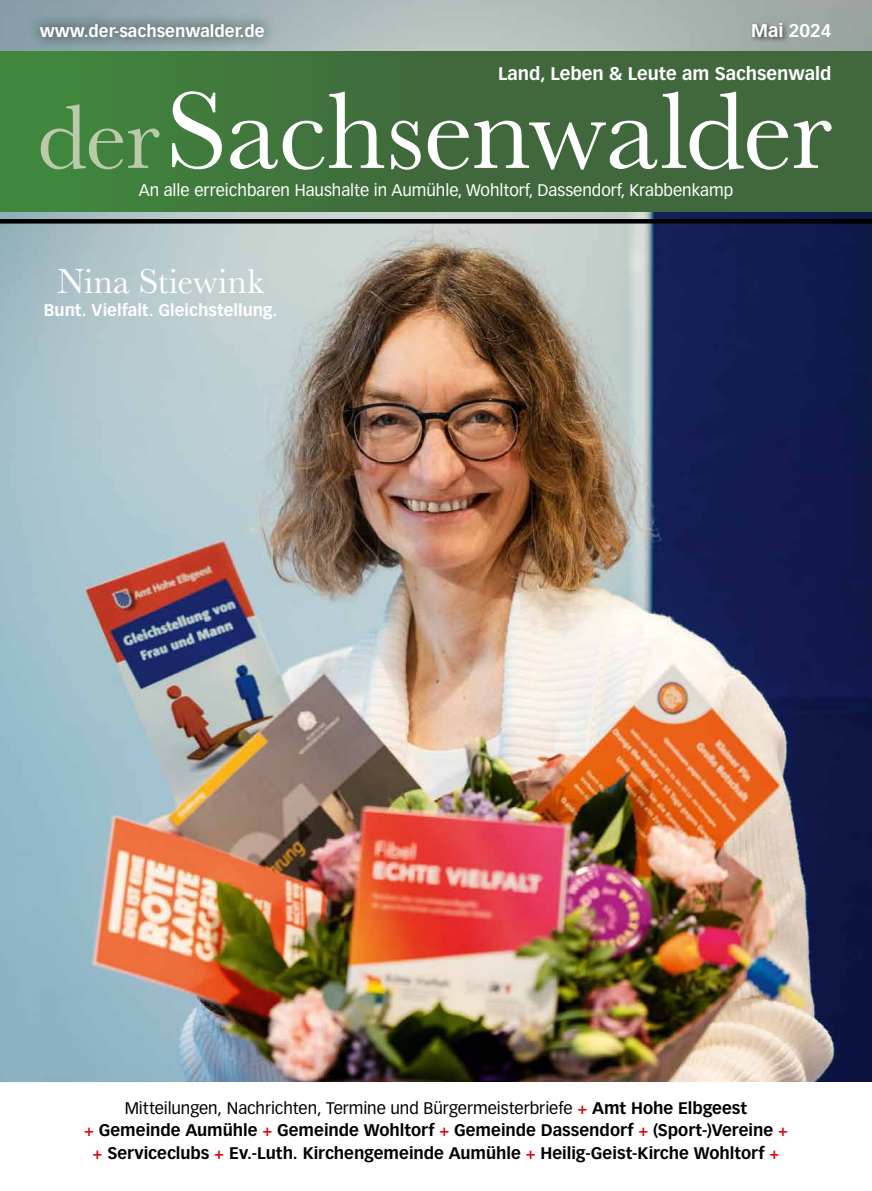
<style>
.page{position:relative;width:872px;height:1191px;background:#fff}
.page>*{position:absolute;margin:0;border:0;box-sizing:border-box;transform-origin:0 0}
.t1{font:36px "Baskerville";letter-spacing:.005em;color:#fff}
.t2{font:700 18px "Vectora LT Pro";color:#fff}
.t3{font:700 16.5px/22.5px "Vectora LT Pro";color:#000;text-align:center}
.t4{font:16.5px "Vectora LT Pro";color:#fff}
.t5{font:700 16.5px "Vectora LT Pro";color:#fff}
.s1{font-weight:400}
.s2{color:#e3000b}
</style>
<div class="page">
<img style="left:0;top:0;width:872px;height:1081px">
<div style="left:27px;top:11px;width:251px;height:40px;background:#000;opacity:.75"></div>
<div style="left:0;top:51px;width:872px;height:160px;background:linear-gradient(to right,#40823d,#405f3c)"></div>
<hr style="left:0;top:219px;width:872px;height:4px;background:#000">
<svg style="left:172px;top:91px;width:659px;height:79px;fill:#406a3c"></svg>
<svg style="left:41px;top:104px;width:118px;height:65px"></svg>
<div style="left:749px;top:21px;width:39px;height:22px;background:#000;opacity:.61"></div>
<p class="t5" style="left:40px;top:21px;width:226px">www.der-sachsenwalder.de</p>
<p class="t2" style="left:751px;top:20px;width:82px">Mai 2024</p>
<p class="t2" style="left:498px;top:62px;width:335px">Land, Leben &amp; Leute am Sachsenwald</p>
<p class="t4" style="left:139px;top:180px;width:596px">An alle erreichbaren Haushalte in Aumühle, Wohltorf, Dassendorf, Krabbenkamp</p>
<h1 class="t1" style="left:57px;top:258px;width:208px">Nina Stiewink</h1>
<p class="t5" style="left:44px;top:300px;width:235px">Bunt. Vielfalt. Gleichstellung.</p>
<p class="t3" style="left:84px;top:1096px;width:705px"><span class="s1">Mitteilungen, Nachrichten, Termine und Bürgermeisterbriefe</span> <span class="s2">+</span> Amt Hohe Elbgeest<br><span class="s2">+</span> Gemeinde Aumühle <span class="s2">+</span> Gemeinde Wohltorf <span class="s2">+</span> Gemeinde Dassendorf <span class="s2">+</span> (Sport-)Vereine <span class="s2">+ +</span> Serviceclubs <span class="s2">+</span> Ev.-Luth. Kirchengemeinde Aumühle <span class="s2">+</span> Heilig-Geist-Kirche Wohltorf <span class="s2">+</span></p>
</div>
